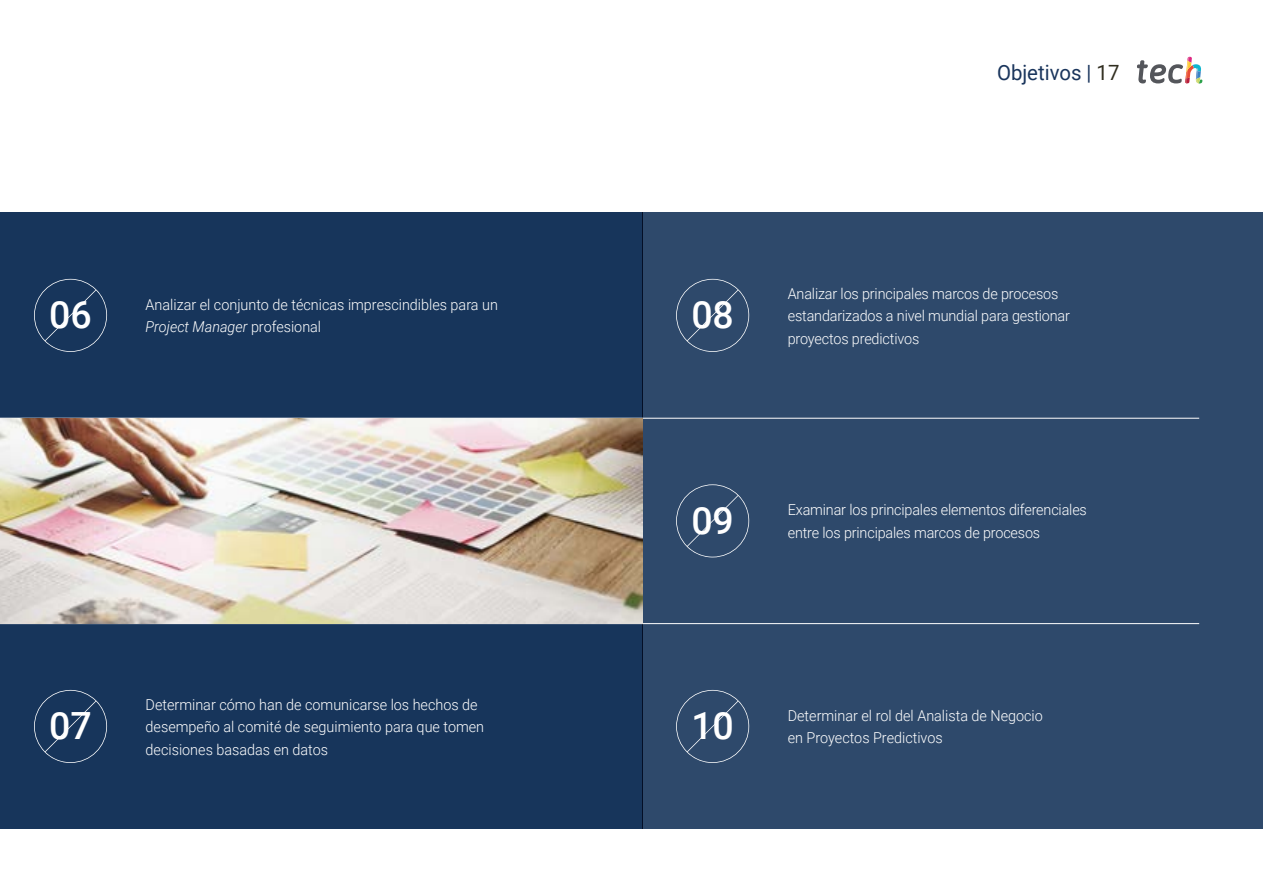
<style>
.page{position:relative;width:1263px;height:893px;background:#fff}
.page>*{position:absolute;margin:0;border:0;box-sizing:border-box;transform-origin:0 0}
.t1{font:500 37.5px "Roboto";color:#fff}
.t2{font:21px "Roboto";color:#1a355c}
.t3{font:300 15px/22.5px "Roboto";letter-spacing:-.005em;color:#fff;scale:.96 1}
.s1{font-style:italic}
.s2{color:#312e20}
</style>
<div class="page">
<svg style="left:1137px;top:57px;width:65px;height:27px"></svg>
<div style="left:0;top:213px;width:642px;height:616px;background:#17355b"></div>
<div style="left:642px;top:213px;width:621px;height:616px;background:#2e496b"></div>
<svg style="left:34px;top:279px;width:73px;height:73px"></svg>
<svg style="left:34px;top:690px;width:73px;height:73px"></svg>
<svg style="left:676px;top:279px;width:73px;height:73px"></svg>
<svg style="left:676px;top:484px;width:73px;height:73px"></svg>
<svg style="left:676px;top:690px;width:73px;height:73px"></svg>
<hr style="left:0;top:418px;width:1199px;height:1px;background:#fff">
<hr style="left:0;top:623px;width:1199px;height:1px;background:#fff">
<img style="left:0;top:418px;width:642px;height:205px">
<h1 class="t1" style="left:49px;top:288px;width:44px">06</h1>
<p class="t3" style="left:146px;top:293px;width:368px">Analizar el conjunto de técnicas imprescindibles para un<br><span class="s1">Project Manager</span> profesional</p>
<h1 class="t1" style="left:49px;top:699px;width:44px">07</h1>
<p class="t3" style="left:146px;top:692px;width:354px">Determinar cómo han de comunicarse los hechos de desempeño al comité de seguimiento para que tomen decisiones basadas en datos</p>
<h2 class="t2" style="left:997px;top:57px;width:124px">Objetivos | <span class="s2">17</span></h2>
<h1 class="t1" style="left:691px;top:288px;width:44px">08</h1>
<p class="t3" style="left:788px;top:281px;width:295px">Analizar los principales marcos de procesos estandarizados a nivel mundial para gestionar proyectos predictivos</p>
<h1 class="t1" style="left:691px;top:494px;width:44px">09</h1>
<p class="t3" style="left:788px;top:498px;width:313px">Examinar los principales elementos diferenciales entre los principales marcos de procesos</p>
<h1 class="t1" style="left:691px;top:699px;width:44px">10</h1>
<p class="t3" style="left:788px;top:704px;width:267px">Determinar el rol del Analista de Negocio en Proyectos Predictivos</p>
</div>
